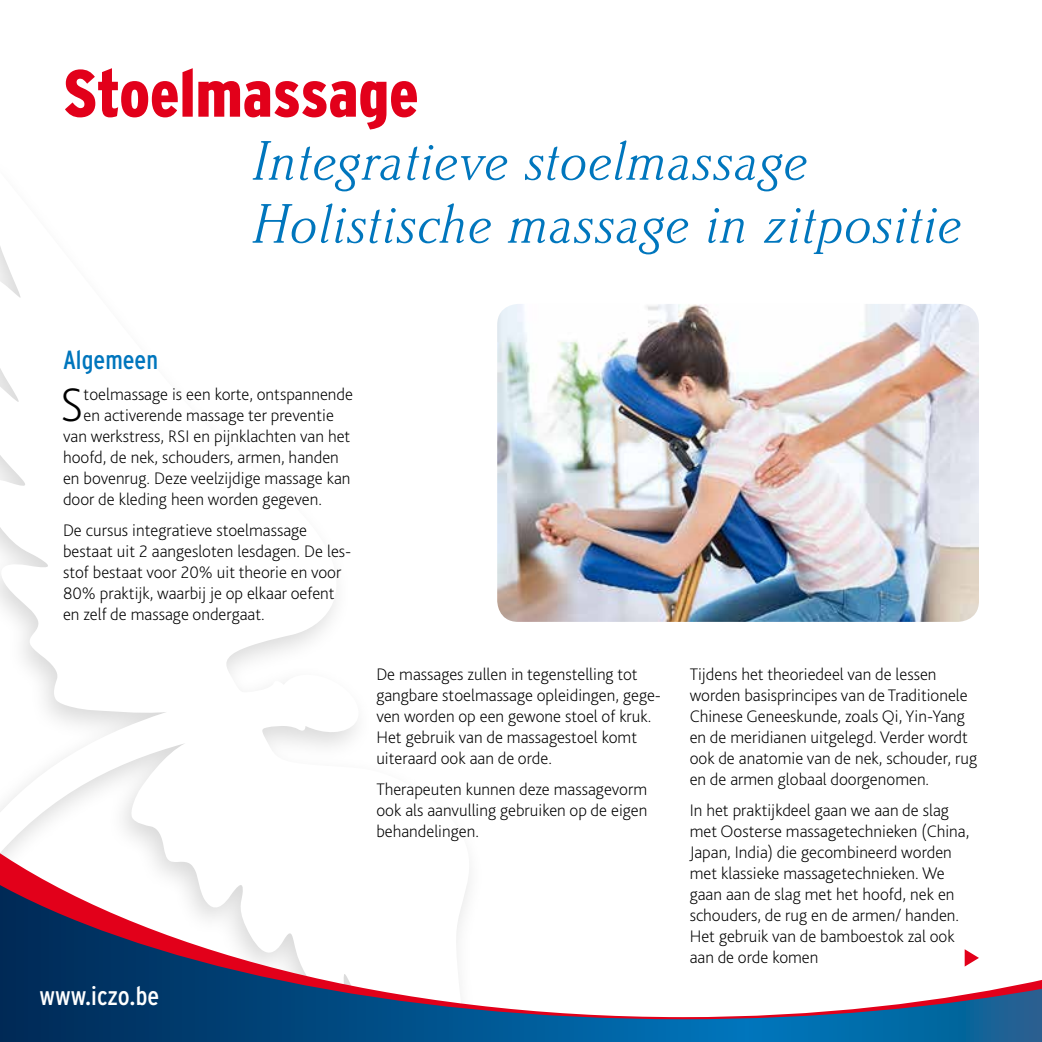
<style>
.page{position:relative;width:1042px;height:1042px;background:#fff}
.page>*{position:absolute;margin:0;border:0;box-sizing:border-box;transform-origin:0 0}
.t1{font:900 condensed 66.5px "Interstate";color:#e2001a}
.t2{font:italic 300 52.5px/63px "Brighton SB";color:#0076bd}
.t3{font:200 49.35px "Bliss 2";color:#000}
.t4{font:condensed 26.25px "Interstate";color:#fff}
.t5{font:condensed 26.25px "Interstate";color:#0076bd}
.t6{font:200 17.5px/21px "Bliss 2";color:#000}
</style>
<div class="page">
<svg style="left:0;top:246px;width:357px;height:600px"></svg>
<svg style="left:0;top:846px;width:469px;height:33px"></svg>
<svg style="left:0;top:879px;width:1042px;height:163px"></svg>
<img style="left:497px;top:304px;width:482px;height:318px">
<svg style="left:964px;top:949px;width:15px;height:17px"></svg>
<h1 class="t1" style="left:63px;top:56px;width:357px">Stoelmassage</h1>
<h2 class="t2" style="left:252px;top:131px;width:710px">Integratieve stoelmassage<br>Holistische massage in zitpositie</h2>
<h3 class="t5" style="left:63px;top:345px;width:97px">Algemeen</h3>
<h3 class="t3" style="left:60px;top:374px;width:25px">S</h3>
<p class="t6" style="left:84px;top:383px;width:271px">toelmassage is een korte, ontspannende</p>
<p class="t6" style="left:84px;top:404px;width:252px">en activerende massage ter preventie</p>
<p class="t6" style="left:63px;top:425px;width:289px">van werkstress, RSI en pijnklachten van het</p>
<p class="t6" style="left:63px;top:446px;width:277px">hoofd, de nek, schouders, armen, handen</p>
<p class="t6" style="left:63px;top:467px;width:289px">en bovenrug. Deze veelzijdige massage kan</p>
<p class="t6" style="left:63px;top:488px;width:260px">door de kleding heen worden gegeven.</p>
<p class="t6" style="left:63px;top:519px;width:290px">De cursus integratieve stoelmassage bestaat uit 2 aangesloten lesdagen. De les&shy;stof bestaat voor 20% uit theorie en voor 80% praktijk, waarbij je op elkaar oefent en zelf de massage ondergaat.</p>
<p class="t6" style="left:376px;top:663px;width:286px">De massages zullen in tegenstelling tot gangbare stoelmassage opleidingen, gege&shy;ven worden op een gewone stoel of kruk.<br>Het gebruik van de massagestoel komt uiteraard ook aan de orde.</p>
<p class="t6" style="left:376px;top:778px;width:273px;text-align:justify">Therapeuten kunnen deze massagevorm ook als aanvulling gebruiken op de eigen behandelingen.</p>
<h3 class="t4" style="left:39px;top:981px;width:121px">www.iczo.be</h3>
<p class="t6" style="left:690px;top:663px;width:289px">Tijdens het theoriedeel van de lessen worden basisprincipes van de Traditionele Chinese Geneeskunde, zoals Qi, Yin-Yang en de meridianen uitgelegd. Verder wordt ook de anatomie van de nek, schouder, rug en de armen globaal doorgenomen.</p>
<p class="t6" style="left:690px;top:799px;width:281px">In het praktijkdeel gaan we aan de slag met Oosterse massagetechnieken (China, Japan, India) die gecombineerd worden met klassieke massagetechnieken. We gaan aan de slag met het hoofd, nek en schouders, de rug en de armen/ handen.<br>Het gebruik van de bamboestok zal ook aan de orde komen</p>
</div>
